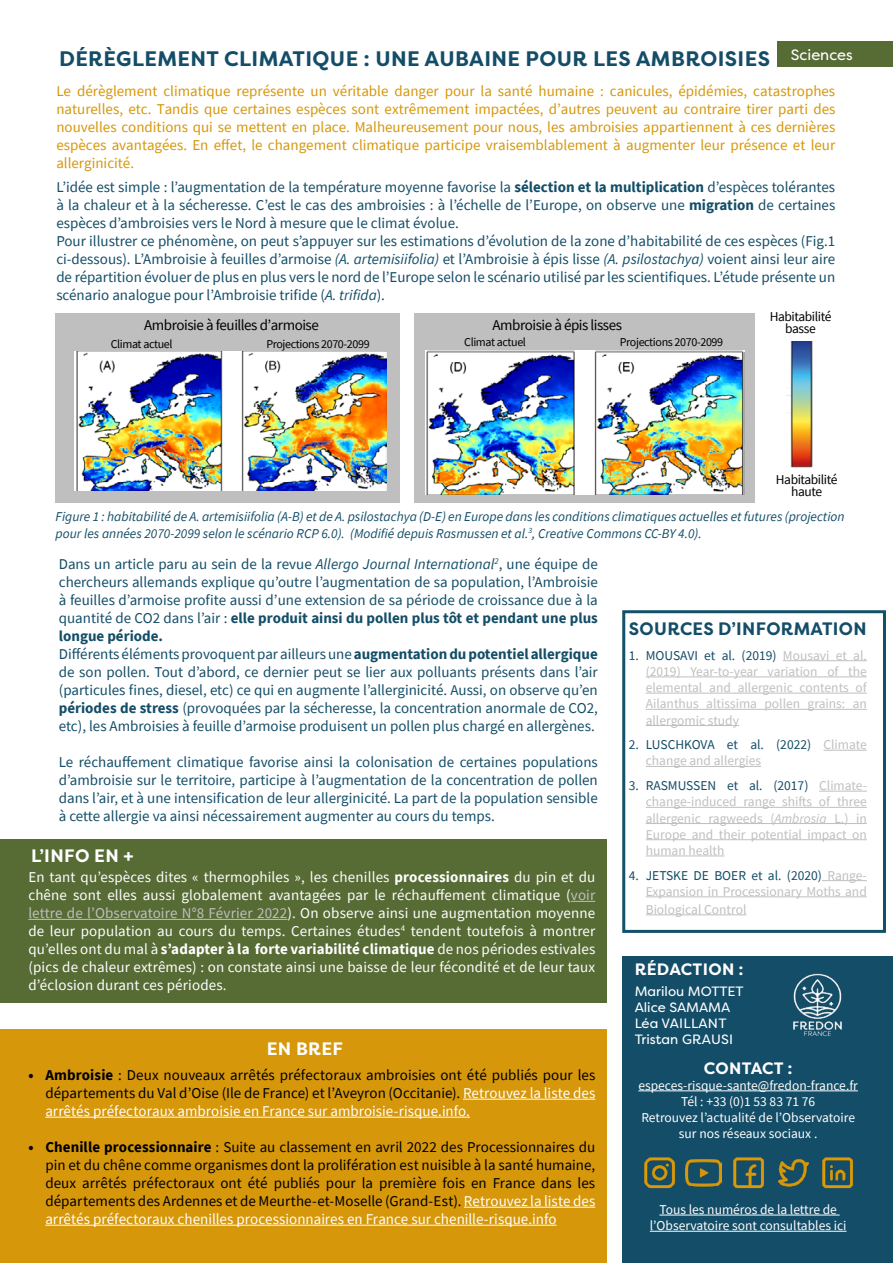
<style>
.page{position:relative;width:893px;height:1263px;background:#fff}
.page>*{position:absolute;margin:0;border:0;box-sizing:border-box;transform-origin:0 0}
.t1{font:700 21px "Filson Pro";letter-spacing:.02em;color:#134d67}
.t2{font:700 18px "Filson Pro";letter-spacing:.02em;color:#134d67}
.t3{font:700 18px "Filson Pro";letter-spacing:.02em;color:#fff}
.t4{font:700 16.5px "Filson Pro";letter-spacing:.02em;color:#fff}
.t5{font:15px/18px "Source Sans Pro";color:#134d67}
.t6{font:15px/18px "Source Sans Pro";color:#000;text-align:justify}
.t7{font:15px/18px "Source Sans Pro";letter-spacing:.01em;color:#fff;text-align:justify}
.t8{font:15px/18px "Source Sans Pro";color:#d6970a;text-align:justify}
.t9{font:15px "Source Sans Pro";letter-spacing:-.03em;color:#000}
.t10{font:15px "Filson Pro";color:#fff}
.t11{font:13.5px/16.2px "Source Sans Pro";color:#bfbfbf;text-align:justify}
.t12{font:italic 13.5px/16.2px "Source Sans Pro";color:#134d67}
.t13{font:13.5px/16.2px "Source Sans Pro";color:#fff;text-align:center}
.t14{font:13.5px/16.2px "Filson Pro";color:#fff}
.t15{font:13.5px/12px "Source Sans Pro";letter-spacing:-.03em;color:#000;text-align:center}
.t16{font:12px "Source Sans Pro";letter-spacing:-.03em;color:#000}
.s1{font-weight:700}
.s2{font-style:italic}
.s3{color:#bfbfbf}
.s4{color:#fff}
.s5{color:#134d67}
</style>
<div class="page">
<div style="left:0;top:1029px;width:607px;height:234px;background:#d6970a"></div>
<div style="left:622px;top:956px;width:271px;height:307px;background:#134d67"></div>
<hr style="left:638px;top:1090px;width:220px;height:1px;background:#fff">
<img style="left:793px;top:973px;width:49px;height:64px">
<hr style="left:659px;top:1215px;width:181px;height:1px;background:#fff">
<hr style="left:650px;top:1231px;width:196px;height:1px;background:#fff">
<img style="left:644px;top:1157px;width:31px;height:32px">
<img style="left:686px;top:1158px;width:36px;height:29px">
<img style="left:733px;top:1157px;width:31px;height:32px">
<img style="left:778px;top:1158px;width:31px;height:29px">
<img style="left:822px;top:1157px;width:31px;height:32px">
<hr style="left:463px;top:1099px;width:132px;height:1px;background:#fff">
<hr style="left:45px;top:1117px;width:425px;height:1px;background:#fff">
<hr style="left:464px;top:1207px;width:131px;height:1px;background:#fff">
<hr style="left:45px;top:1225px;width:512px;height:1px;background:#fff">
<div style="left:56px;top:313px;width:344px;height:190px;background:#bfbfbf"></div>
<div style="left:415px;top:313px;width:340px;height:190px;background:#bfbfbf"></div>
<div style="left:0;top:839px;width:607px;height:164px;background:#576b35"></div>
<img style="left:74px;top:352px;width:313px;height:139px">
<img style="left:425px;top:350px;width:319px;height:144px">
<img style="left:786px;top:342px;width:27px;height:126px">
<div style="left:622px;top:610px;width:264px;height:323px;border:3px solid #115169"></div>
<hr style="left:783px;top:660px;width:84px;height:1px;background:#bfbfbf">
<hr style="left:646px;top:676px;width:221px;height:1px;background:#bfbfbf">
<hr style="left:646px;top:693px;width:221px;height:1px;background:#bfbfbf">
<hr style="left:646px;top:709px;width:221px;height:1px;background:#bfbfbf">
<hr style="left:646px;top:725px;width:93px;height:1px;background:#bfbfbf">
<hr style="left:823px;top:750px;width:44px;height:1px;background:#bfbfbf">
<hr style="left:646px;top:766px;width:115px;height:1px;background:#bfbfbf">
<hr style="left:819px;top:791px;width:48px;height:1px;background:#bfbfbf">
<hr style="left:646px;top:807px;width:221px;height:1px;background:#bfbfbf">
<hr style="left:646px;top:823px;width:221px;height:1px;background:#bfbfbf">
<hr style="left:646px;top:839px;width:221px;height:1px;background:#bfbfbf">
<hr style="left:646px;top:855px;width:78px;height:1px;background:#bfbfbf">
<hr style="left:822px;top:880px;width:45px;height:1px;background:#bfbfbf">
<hr style="left:646px;top:896px;width:221px;height:1px;background:#bfbfbf">
<hr style="left:646px;top:914px;width:100px;height:1px;background:#bfbfbf">
<svg style="left:571px;top:901px;width:24px;height:1px"></svg>
<hr style="left:28px;top:919px;width:259px;height:1px;background:#bfbfbf">
<div style="left:778px;top:41px;width:115px;height:26px;background:#576b35"></div>
<h1 class="t1" style="left:59px;top:46px;width:712px">DÉRÈGLEMENT CLIMATIQUE : UNE AUBAINE POUR LES AMBROISIES</h1>
<p class="t8" style="left:56px;top:82px;width:780px">Le dérèglement climatique représente un véritable danger pour la santé humaine : canicules, épidémies, catastrophes naturelles, etc. Tandis que certaines espèces sont extrêmement impactées, d’autres peuvent au contraire tirer parti des nouvelles conditions qui se mettent en place. Malheureusement pour nous, les ambroisies appartiennent à ces dernières espèces avantagées. En effet, le changement climatique participe vraisemblablement à augmenter leur présence et leur allerginicité.</p>
<p class="t5" style="left:56px;top:178px;width:780px">L’idée est simple : l’augmentation de la température moyenne favorise la <span class="s1">sélection et la multiplication</span> d’espèces tolérantes à la chaleur et à la sécheresse. C’est le cas des ambroisies : à l’échelle de l’Europe, on observe une <span class="s1">migration</span> de certaines espèces d’ambroisies vers le Nord à mesure que le climat évolue.<br>Pour illustrer ce phénomène, on peut s’appuyer sur les estimations d’évolution de la zone d’habitabilité de ces espèces (Fig.1 ci-dessous). L’Ambroisie à feuilles d’armoise <span class="s2">(A. artemisiifolia)</span> et l’Ambroisie à épis lisse <span class="s2">(A. psilostachya)</span> voient ainsi leur aire de répartition évoluer de plus en plus vers le nord de l’Europe selon le scénario utilisé par les scientifiques. L’étude présente un scénario analogue pour l’Ambroisie trifide (<span class="s2">A. trifida</span>).</p>
<p class="t10" style="left:791px;top:44px;width:63px">Sciences</p>
<p class="t9" style="left:144px;top:316px;width:176px">Ambroisie à feuilles d’armoise</p>
<p class="t9" style="left:492px;top:316px;width:131px">Ambroisie à épis lisses</p>
<p class="t16" style="left:111px;top:336px;width:63px">Climat actuel</p>
<p class="t16" style="left:266px;top:336px;width:105px">Projections 2070-2099</p>
<p class="t16" style="left:464px;top:334px;width:63px">Climat actuel</p>
<p class="t16" style="left:620px;top:334px;width:105px">Projections 2070-2099</p>
<p class="t15" style="left:770px;top:311px;width:63px">Habitabilité basse</p>
<p class="t15" style="left:776px;top:474px;width:63px">Habitabilité haute</p>
<p class="t12" style="left:56px;top:509px;width:790px">Figure 1 : habitabilité de A. artemisiifolia (A-B) et de A. psilostachya (D-E) en Europe dans les conditions climatiques actuelles et futures (projection pour les années 2070-2099 selon le scénario RCP 6.0). (Modifié depuis Rasmussen et al.<sup>3</sup>, Creative Commons CC-BY 4.0).</p>
<p class="t5" style="left:59px;top:555px;width:541px">Dans un article paru au sein de la revue <span class="s2">Allergo Journal International</span><sup>2</sup>, une équipe de chercheurs allemands explique qu’outre l’augmentation de sa population, l’Ambroisie à feuilles d’armoise profite aussi d’une extension de sa période de croissance due à la quantité de CO2 dans l’air : <span class="s1">elle produit ainsi du pollen plus tôt et pendant une plus longue période.<br></span>Différents éléments provoquent par ailleurs une <span class="s1">augmentation du potentiel allergique </span>de son pollen. Tout d’abord, ce dernier peut se lier aux polluants présents dans l’air (particules fines, diesel, etc) ce qui en augmente l’allerginicité. Aussi, on observe qu’en <span class="s1">périodes de stress</span> (provoquées par la sécheresse, la concentration anormale de CO2, etc), les Ambroisies à feuille d’armoise produisent un pollen plus chargé en allergènes.</p>
<p class="t5" style="left:59px;top:753px;width:540px;text-align:justify">Le réchauffement climatique favorise ainsi la colonisation de certaines populations d’ambroisie sur le territoire, participe à l’augmentation de la concentration de pollen dans l’air, et à une intensification de leur allerginicité. La part de la population sensible à cette allergie va ainsi nécessairement augmenter au cours du temps.</p>
<p class="t3" style="left:31px;top:844px;width:104px">L’INFO EN +</p>
<p class="t7" style="left:28px;top:868px;width:568px">En tant qu’espèces dites « thermophiles », les chenilles <span class="s1">processionnaires</span> du pin et du chêne sont elles aussi globalement avantagées par le réchauffement climatique (<span class="s3">voir lettre de l’Observatoire N°8 Février 2022</span>). On observe ainsi une augmentation moyenne de leur population au cours du temps. Certaines études<sup>4</sup> tendent toutefois à montrer qu’elles ont du mal à <span class="s1">s’adapter à la forte variabilité climatique</span> de nos périodes estivales (pics de chaleur extrêmes) : on constate ainsi une baisse de leur fécondité et de leur taux d’éclosion durant ces périodes.</p>
<p class="t3" style="left:267px;top:1037px;width:78px">EN BREF</p>
<p class="t6" style="left:45px;top:1066px;width:551px;text-indent:-17px"><span class="s1">• Ambroisie</span> : Deux nouveaux arrêtés préfectoraux ambroisies ont été publiés pour les départements du Val d’Oise (Ile de France) et l’Aveyron (Occitanie). <span class="s4">Retrouvez la liste des arrêtés préfectoraux ambroisie en France sur ambroisie-risque.info.</span></p>
<p class="t6" style="left:45px;top:1138px;width:551px;text-indent:-17px"><span class="s1">• Chenille processionnaire</span> : Suite au classement en avril 2022 des Processionnaires du pin et du chêne comme organismes dont la prolifération est nuisible à la santé humaine, deux arrêtés préfectoraux ont été publiés pour la première fois en France dans les départements des Ardennes et de Meurthe-et-Moselle (Grand-Est). <span class="s4">Retrouvez la liste des arrêtés préfectoraux chenilles processionnaires en France sur chenille-risque.info</span></p>
<p class="t2" style="left:629px;top:617px;width:239px">SOURCES D’INFORMATION</p>
<p class="t11" style="left:646px;top:647px;width:223px;text-indent:-17px"><span class="s5">1. MOUSAVI et al. (2019)</span> Mousavi et al. (2019) Year-to-year variation of the elemental and allergenic contents of Ailanthus altissima pollen grains: an allergomic study</p>
<p class="t11" style="left:646px;top:736px;width:223px;text-indent:-17px"><span class="s5">2. LUSCHKOVA et al. (2022)</span> Climate change and allergies</p>
<p class="t11" style="left:646px;top:777px;width:223px;text-indent:-17px"><span class="s5">3. RASMUSSEN et al. (2017)</span> Climate&shy;change-induced range shifts of three allergenic ragweeds (<span class="s2">Ambrosia</span> L.) in Europe and their potential impact on human health</p>
<p class="t11" style="left:629px;top:867px;width:240px;text-align:right"><span class="s5">4. JETSKE DE BOER et al. (2020)</span> Range-<br>Expansion in Processionary Moths and</p>
<p class="t11" style="left:646px;top:901px;width:102px">Biological Control</p>
<p class="t4" style="left:635px;top:959px;width:110px">RÉDACTION :</p>
<p class="t14" style="left:635px;top:982px;width:111px">Marilou MOTTET<br>Alice SAMAMA<br>Léa VAILLANT<br>Tristan GRAUSI</p>
<p class="t4" style="left:704px;top:1057px;width:90px">CONTACT :</p>
<p class="t13" style="left:638px;top:1077px;width:221px">especes-risque-sante@fredon-france.fr Tél : +33 (0)1 53 83 71 76<br>Retrouvez l’actualité de l’Observatoire sur nos réseaux sociaux .</p>
<p class="t13" style="left:650px;top:1201px;width:198px">Tous les numéros de la lettre de l’Observatoire sont consultables ici</p>
</div>
